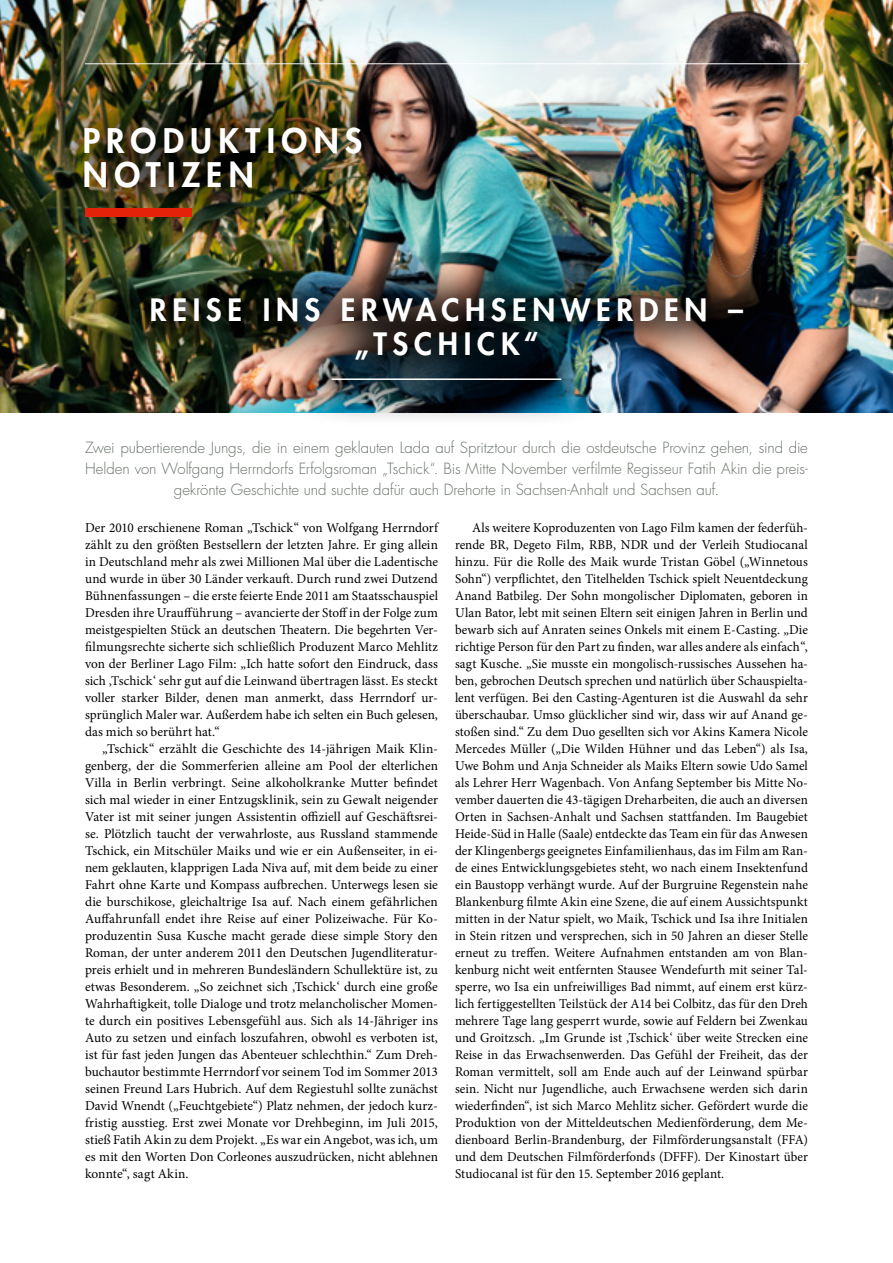
<style>
.page{position:relative;width:893px;height:1263px;background:#fff}
.page>*{position:absolute;margin:0;border:0;box-sizing:border-box;transform-origin:0 0}
.t1{font:800 33px/34px "Futura Std";letter-spacing:.19em;color:#fff}
.t2{font:800 30px/34px "Futura Std";letter-spacing:.19em;color:#fff;text-align:center}
.t3{font:300 15px/21px "Futura Std";letter-spacing:-.005em;color:#677168;text-align:center}
.t4{font:13.5px/17px "Minion Pro";letter-spacing:.005em;color:#000;text-align:justify}
</style>
<div class="page">
<img style="left:0;top:0;width:893px;height:412px">
<hr style="left:85px;top:63px;width:723px;height:1px;background:#fff">
<div style="left:105px;top:251px;width:682px;height:177px;background:#000;opacity:.9"></div>
<hr style="left:332px;top:378px;width:229px;height:2px;background:#fff">
<img style="left:7px;top:49px;width:429px;height:216px">
<div style="left:85px;top:208px;width:106px;height:9px;background:#e4220a"></div>
<h1 class="t1" style="left:83px;top:124px;width:281px">PRODUKTIONS<br>NOTIZEN</h1>
<h2 class="t2" style="left:150px;top:293px;width:595px">REISE INS ERWACHSENWERDEN – „TSCHICK“</h2>
<p class="t3" style="left:85px;top:437px;width:724px">Zwei pubertierende Jungs, die in einem geklauten Lada auf Spritztour durch die ostdeutsche Provinz gehen, sind die<br>Helden von Wolfgang Herrndorfs Erfolgsroman „Tschick“. Bis Mitte November verfilmte Regisseur Fatih Akin die preis&shy;gekrönte Geschichte und suchte dafür auch Drehorte in Sachsen-Anhalt und Sachsen auf.</p>
<p class="t4" style="left:85px;top:519px;width:354px">Der 2010 erschienene Roman „Tschick“ von Wolfgang Herrndorf zählt zu den größten Bestsellern der letzten Jahre. Er ging allein in Deutschland mehr als zwei Millionen Mal über die Ladentische und wurde in über 30 Länder verkauft. Durch rund zwei Dutzend Bühnenfassungen – die erste feierte Ende 2011 am Staatsschauspiel Dresden ihre Uraufführung – avancierte der Stoff in der Folge zum meistgespielten Stück an deutschen Theatern. Die begehrten Ver&shy;filmungsrechte sicherte sich schließlich Produzent Marco Mehlitz von der Berliner Lago Film: „Ich hatte sofort den Eindruck, dass sich ‚Tschick‘ sehr gut auf die Leinwand übertragen lässt. Es steckt voller starker Bilder, denen man anmerkt, dass Herrndorf ur&shy;sprünglich Maler war. Außerdem habe ich selten ein Buch gelesen, das mich so berührt hat.“</p>
<p class="t4" style="left:85px;top:740px;width:354px;text-indent:17px">„Tschick“ erzählt die Geschichte des 14-jährigen Maik Klin&shy;genberg, der die Sommerferien alleine am Pool der elterlichen Villa in Berlin verbringt. Seine alkoholkranke Mutter befindet sich mal wieder in einer Entzugsklinik, sein zu Gewalt neigender Vater ist mit seiner jungen Assistentin offiziell auf Geschäftsrei&shy;se. Plötzlich taucht der verwahrloste, aus Russland stammende Tschick, ein Mitschüler Maiks und wie er ein Außenseiter, in ei&shy;nem geklauten, klapprigen Lada Niva auf, mit dem beide zu einer Fahrt ohne Karte und Kompass aufbrechen. Unterwegs lesen sie die burschikose, gleichaltrige Isa auf. Nach einem gefährlichen Auffahrunfall endet ihre Reise auf einer Polizeiwache. Für Ko&shy;produzentin Susa Kusche macht gerade diese simple Story den Roman, der unter anderem 2011 den Deutschen Jugendliteratur&shy;preis erhielt und in mehreren Bundesländern Schullektüre ist, zu etwas Besonderem. „So zeichnet sich ‚Tschick‘ durch eine große Wahrhaftigkeit, tolle Dialoge und trotz melancholischer Momen&shy;te durch ein positives Lebensgefühl aus. Sich als 14-Jähriger ins Auto zu setzen und einfach loszufahren, obwohl es verboten ist, ist für fast jeden Jungen das Abenteuer schlechthin.“ Zum Dreh&shy;buchautor bestimmte Herrndorf vor seinem Tod im Sommer 2013 seinen Freund Lars Hubrich. Auf dem Regiestuhl sollte zunächst David Wnendt („Feuchtgebiete“) Platz nehmen, der jedoch kurz&shy;fristig ausstieg. Erst zwei Monate vor Drehbeginn, im Juli 2015, stieß Fatih Akin zu dem Projekt. „Es war ein Angebot, was ich, um es mit den Worten Don Corleones auszudrücken, nicht ablehnen konnte“, sagt Akin.</p>
<p class="t4" style="left:455px;top:519px;width:354px;text-indent:17px">Als weitere Koproduzenten von Lago Film kamen der federfüh&shy;rende BR, Degeto Film, RBB, NDR und der Verleih Studiocanal hinzu. Für die Rolle des Maik wurde Tristan Göbel („Winnetous Sohn“) verpflichtet, den Titelhelden Tschick spielt Neuentdeckung Anand Batbileg. Der Sohn mongolischer Diplomaten, geboren in Ulan Bator, lebt mit seinen Eltern seit einigen Jahren in Berlin und bewarb sich auf Anraten seines Onkels mit einem E-Casting. „Die richtige Person für den Part zu finden, war alles andere als einfach“, sagt Kusche. „Sie musste ein mongolisch-russisches Aussehen ha&shy;ben, gebrochen Deutsch sprechen und natürlich über Schauspielta&shy;lent verfügen. Bei den Casting-Agenturen ist die Auswahl da sehr überschaubar. Umso glücklicher sind wir, dass wir auf Anand ge&shy;stoßen sind.“ Zu dem Duo gesellten sich vor Akins Kamera Nicole Mercedes Müller („Die Wilden Hühner und das Leben“) als Isa, Uwe Bohm und Anja Schneider als Maiks Eltern sowie Udo Samel als Lehrer Herr Wagenbach. Von Anfang September bis Mitte No&shy;vember dauerten die 43-tägigen Dreharbeiten, die auch an diversen Orten in Sachsen-Anhalt und Sachsen stattfanden. Im Baugebiet Heide-Süd in Halle (Saale) entdeckte das Team ein für das Anwesen der Klingenbergs geeignetes Einfamilienhaus, das im Film am Ran&shy;de eines Entwicklungsgebietes steht, wo nach einem Insektenfund ein Baustopp verhängt wurde. Auf der Burgruine Regenstein nahe Blankenburg filmte Akin eine Szene, die auf einem Aussichtspunkt mitten in der Natur spielt, wo Maik, Tschick und Isa ihre Initialen in Stein ritzen und versprechen, sich in 50 Jahren an dieser Stelle erneut zu treffen. Weitere Aufnahmen entstanden am von Blan&shy;kenburg nicht weit entfernten Stausee Wendefurth mit seiner Tal&shy;sperre, wo Isa ein unfreiwilliges Bad nimmt, auf einem erst kürz&shy;lich fertiggestellten Teilstück der A14 bei Colbitz, das für den Dreh mehrere Tage lang gesperrt wurde, sowie auf Feldern bei Zwenkau und Groitzsch. „Im Grunde ist ‚Tschick‘ über weite Strecken eine Reise in das Erwachsenwerden. Das Gefühl der Freiheit, das der Roman vermittelt, soll am Ende auch auf der Leinwand spürbar sein. Nicht nur Jugendliche, auch Erwachsene werden sich darin wiederfinden“, ist sich Marco Mehlitz sicher. Gefördert wurde die Produktion von der Mitteldeutschen Medienförderung, dem Me&shy;dienboard Berlin-Brandenburg, der Filmförderungsanstalt (FFA) und dem Deutschen Filmförderfonds (DFFF). Der Kinostart über Studiocanal ist für den 15. September 2016 geplant.</p>
</div>
